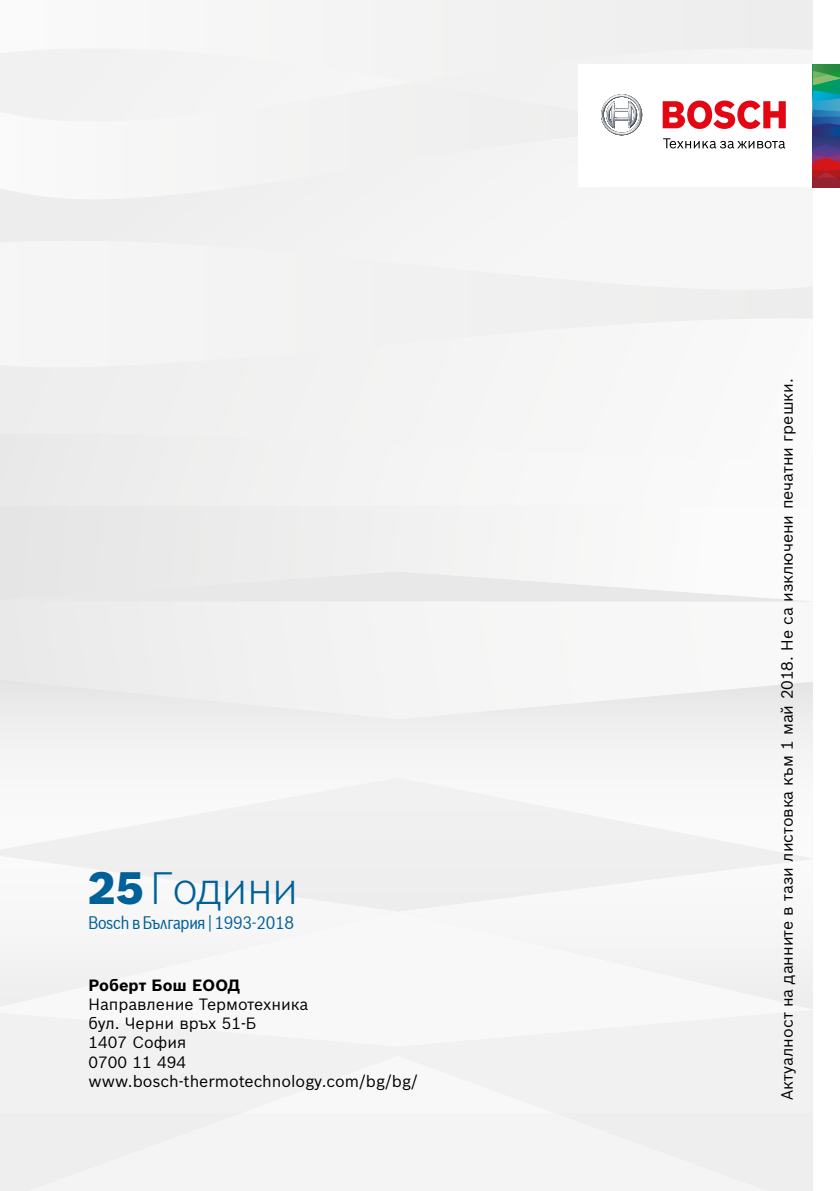
<style>
.page{position:relative;width:840px;height:1191px;background:#fff}
.page>*{position:absolute;margin:0;border:0;box-sizing:border-box;transform-origin:0 0}
.t1{font:300 44.4px "Bosch Sans";letter-spacing:-.015em;color:#006098}
.t2{font:17.8px "Bosch Sans Cond";letter-spacing:-.01em;color:#01609a}
.t3{font:16px/19.2px "Bosch Sans";color:#000}
.t4{font:700 16px "Bosch Sans";color:#000}
.s1{font-weight:900}
</style>
<div class="page">
<svg style="left:0;top:601px;width:812px;height:79px"></svg>
<svg style="left:397px;top:858px;width:415px;height:53px"></svg>
<div style="left:0;top:680px;width:812px;height:178px;background:#f2f2f2"></div>
<div style="left:0;top:1046px;width:812px;height:9px;background:#f1f1f1"></div>
<div style="left:0;top:856px;width:397px;height:55px;background:#f1f1f1"></div>
<div style="left:0;top:1055px;width:812px;height:58px;background:#f1f1f1"></div>
<div style="left:0;top:1113px;width:812px;height:78px;background:#f4f4f4"></div>
<svg style="left:0;top:911px;width:812px;height:135px"></svg>
<div style="left:0;top:187px;width:547px;height:54px;background:#f1f1f1"></div>
<div style="left:322px;top:0;width:490px;height:48px;background:#f0f0f0"></div>
<div style="left:0;top:241px;width:812px;height:77px;background:#f4f4f4"></div>
<div style="left:0;top:318px;width:812px;height:115px;background:#f4f4f4"></div>
<svg style="left:0;top:505px;width:803px;height:96px"></svg>
<div style="left:0;top:433px;width:531px;height:72px;background:#f1f1f0"></div>
<svg style="left:0;top:48px;width:839px;height:139px"></svg>
<h1 class="t1" style="left:88px;top:861px;width:212px"><span class="s1">25</span> Години</h1>
<p class="t2" style="left:88px;top:911px;width:207px">Bosch в България | 1993-2018</p>
<p class="t4" style="left:89px;top:975px;width:152px">Роберт Бош ЕООД</p>
<p class="t3" style="left:89px;top:994px;width:330px">Направление Термотехника<br>бул. Черни връх 51-Б<br>1407 София<br>0700 11 494 www.bosch-thermotechnology.com/bg/bg/</p>
<p class="t3" style="left:776px;top:1100px;width:723px;rotate:-90deg">Актуалност на данните в тази листовка към 1 май 2018. Не са изключени печатни грешки.</p>
</div>
